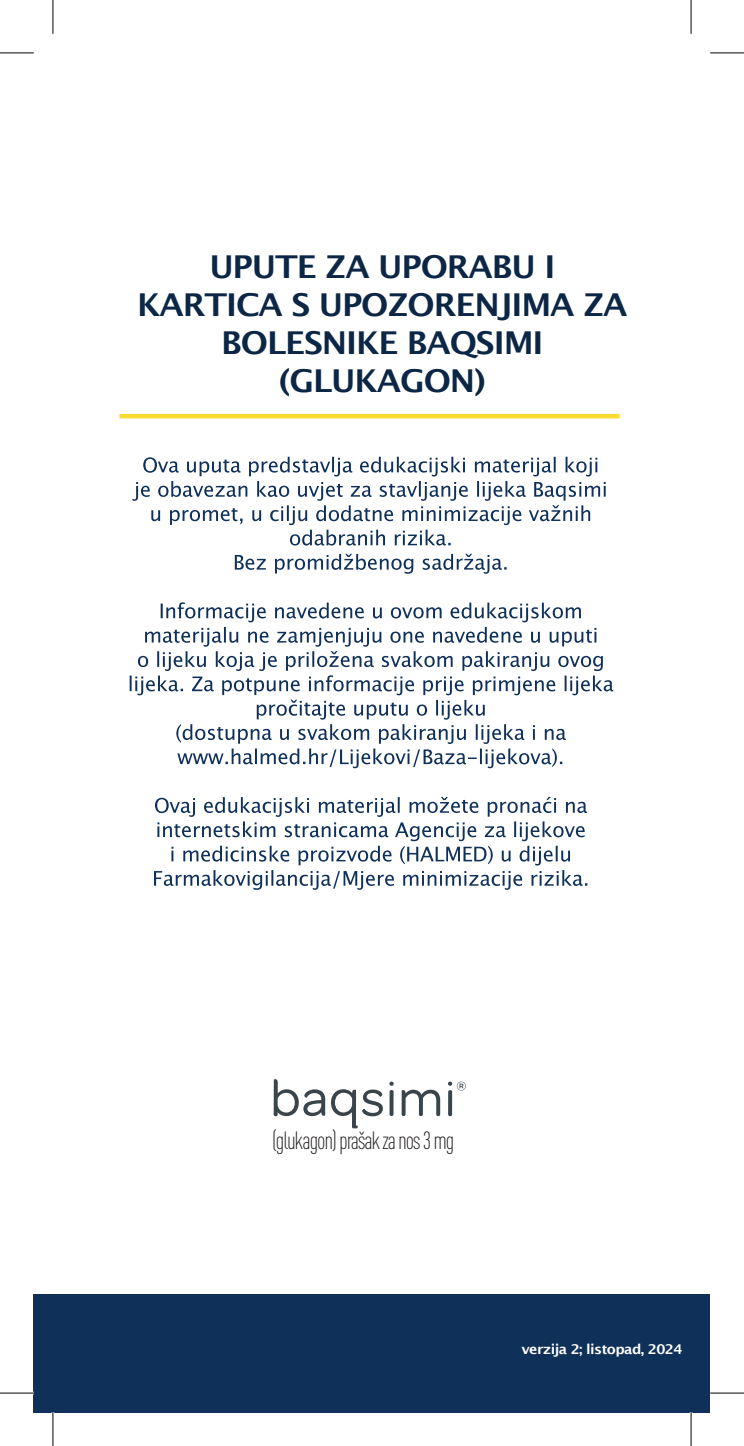
<style>
.page{position:relative;width:744px;height:1446px;background:#fff}
.page>*{position:absolute;margin:0;border:0;box-sizing:border-box;transform-origin:0 0}
.t1{font:700 31.5px/37.8px "Lucida Sans";letter-spacing:-.035em;color:#0c2646;text-align:center;scale:1.05 1}
.t2{font:300 24.53px "DIN Cond";letter-spacing:-.045em;color:#231f20}
.t3{font:700 13.5px "Lucida Sans";letter-spacing:-.04em;color:#fff;scale:1.05 1}
</style>
<div class="page">
<div style="left:34px;top:1293px;width:676px;height:118px;background:#0f3059"></div>
<svg style="left:154px;top:796px;width:433px;height:93px"></svg>
<svg style="left:130px;top:602px;width:483px;height:166px"></svg>
<svg style="left:235px;top:553px;width:271px;height:20px"></svg>
<svg style="left:132px;top:456px;width:473px;height:89px"></svg>
<hr style="left:119px;top:414px;width:500px;height:4px;background:#fbdb2f">
<svg style="left:274px;top:1079px;width:51px;height:37px"></svg>
<svg style="left:401px;top:1089px;width:39px;height:26px"></svg>
<svg style="left:331px;top:1089px;width:52px;height:39px"></svg>
<svg style="left:389px;top:1081px;width:4px;height:34px"></svg>
<svg style="left:448px;top:1081px;width:18px;height:34px"></svg>
<hr style="left:0;top:53px;width:34px;height:1px;background:#000">
<hr style="left:710px;top:53px;width:34px;height:1px;background:#000">
<hr style="left:0;top:1392px;width:34px;height:1px;background:#000">
<hr style="left:710px;top:1392px;width:34px;height:1px;background:#000">
<hr style="left:53px;top:0;width:1px;height:34px;background:#000">
<hr style="left:53px;top:1411px;width:1px;height:34px;background:#000">
<hr style="left:690px;top:0;width:1px;height:34px;background:#000">
<hr style="left:690px;top:1411px;width:1px;height:34px;background:#000">
<p class="t1" style="left:137px;top:248px;width:468px">UPUTE ZA UPORABU I<br>KARTICA S UPOZORENJIMA ZA<br>BOLESNIKE BAQSIMI (GLUKAGON)</p>
<p class="t2" style="left:272px;top:1125px;width:184px">(glukagon) prašakzanos 3 mg</p>
<p class="t3" style="left:521px;top:1341px;width:155px">verzija 2; listopad, 2024</p>
</div>
